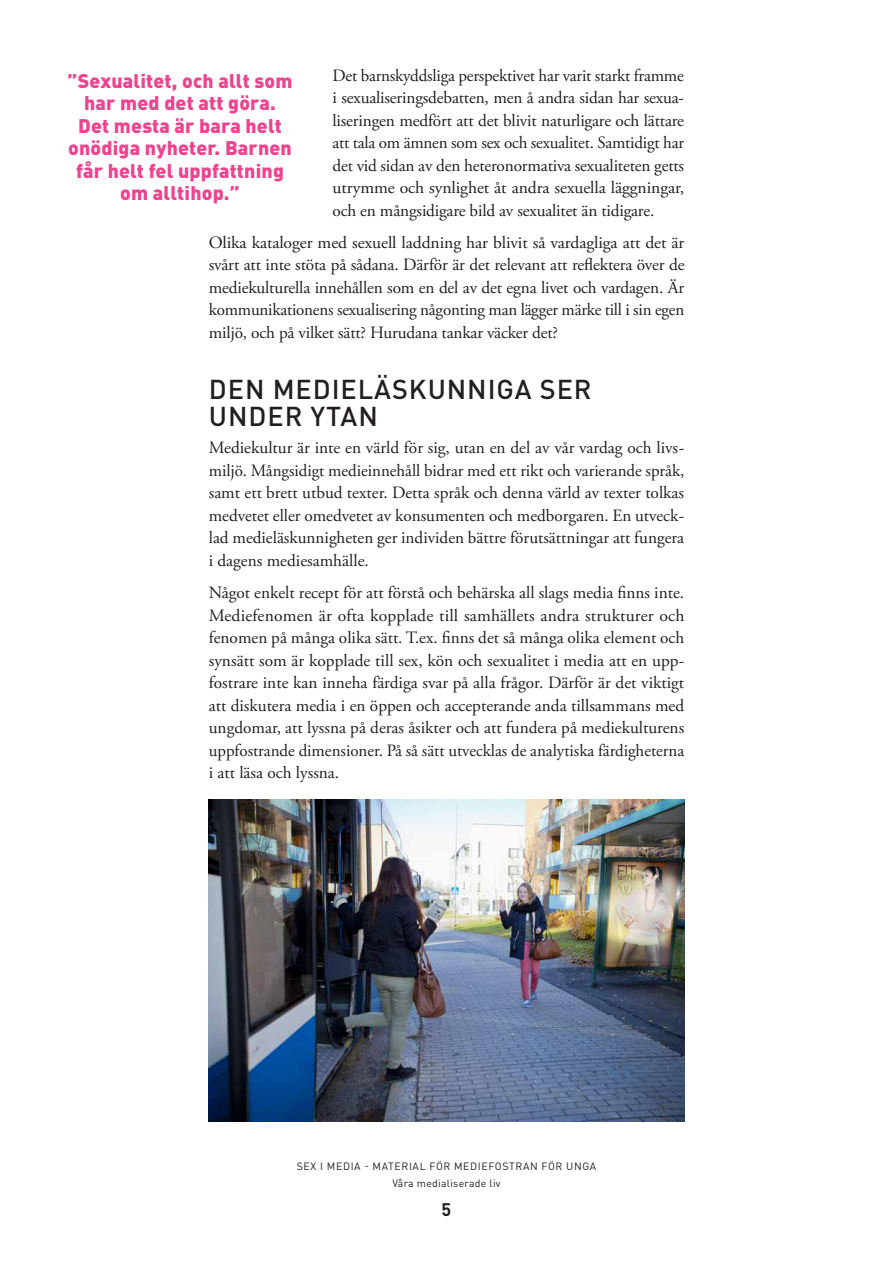
<style>
.page{position:relative;width:893px;height:1263px;background:#fff}
.page>*{position:absolute;margin:0;border:0;box-sizing:border-box;transform-origin:0 0}
.t1{font:500 27px/27px "DIN Pro";letter-spacing:.035em;color:#231f20}
.t2{font:900 19.5px/22.5px "DIN Pro";letter-spacing:.01em;color:#ee438f;text-align:center}
.t3{font:700 18px "DIN Pro";color:#231f20}
.t4{font:17.25px/22.5px "Adobe Garamond Pro";letter-spacing:-.005em;color:#231f20;text-align:justify}
.t5{font:10.5px/16.5px "DIN Pro";letter-spacing:.06em;color:#231f20;text-align:center}
</style>
<div class="page">
<img style="left:209px;top:800px;width:475px;height:322px">
<p class="t4" style="left:332px;top:64px;width:353px">Det barnskyddsliga perspektivet har varit starkt framme i sexualiseringsdebatten, men å andra sidan har sexua&shy;liseringen medfört att det blivit naturligare och lättare att tala om ämnen som sex och sexualitet. Samtidigt har det vid sidan av den heteronormativa sexualiteten getts utrymme och synlighet åt andra sexuella läggningar, och en mångsidigare bild av sexualitet än tidigare.</p>
<p class="t4" style="left:209px;top:232px;width:477px">Olika kataloger med sexuell laddning har blivit så vardagliga att det är svårt att inte stöta på sådana. Därför är det relevant att reflektera över de mediekulturella innehållen som en del av det egna livet och vardagen. Är kommunikationens sexualisering någonting man lägger märke till i sin egen miljö, och på vilket sätt? Hurudana tankar väcker det?</p>
<h1 class="t1" style="left:209px;top:374px;width:102px">DEN MEDIE</h1>
<p class="t2" style="left:68px;top:69px;width:227px">”Sexualitet, och allt som har med det att göra.<br>Det mesta är bara helt onödiga nyheter. Barnen får helt fel uppfattning om alltihop.”</p>
<h1 class="t1" style="left:209px;top:374px;width:384px;text-indent:149px">LÄSKUNNIGA SER<br>U NDER YTAN</h1>
<p class="t4" style="left:209px;top:437px;width:477px">Mediekultur är inte en värld för sig, utan en del av vår vardag och livs&shy;miljö. Mångsidigt medieinnehåll bidrar med ett rikt och varierande språk, samt ett brett utbud texter. Detta språk och denna värld av texter tolkas medvetet eller omedvetet av konsumenten och medborgaren. En utveck&shy;lad medieläskunnigheten ger individen bättre förutsättningar att fungera i dagens mediesamhälle.</p>
<p class="t4" style="left:209px;top:582px;width:477px">Något enkelt recept för att förstå och behärska all slags media finns inte.<br>Mediefenomen är ofta kopplade till samhällets andra strukturer och fenomen på många olika sätt. T.ex. finns det så många olika element och synsätt som är kopplade till sex, kön och sexualitet i media att en upp&shy;fostrare inte kan inneha färdiga svar på alla frågor. Därför är det viktigt att diskutera media i en öppen och accepterande anda tillsammans med ungdomar, att lyssna på deras åsikter och att fundera på mediekulturens uppfostrande dimensioner. På så sätt utvecklas de analytiska färdigheterna i att läsa och lyssna.</p>
<p class="t5" style="left:297px;top:1158px;width:301px">SEX I MEDIA - MATERIAL FÖR MEDIEFOSTRAN FÖR UNGA<br>VÅRA MEDIALISERADE LIV</p>
<p class="t3" style="left:442px;top:1197px;width:11px">5</p>
</div>
